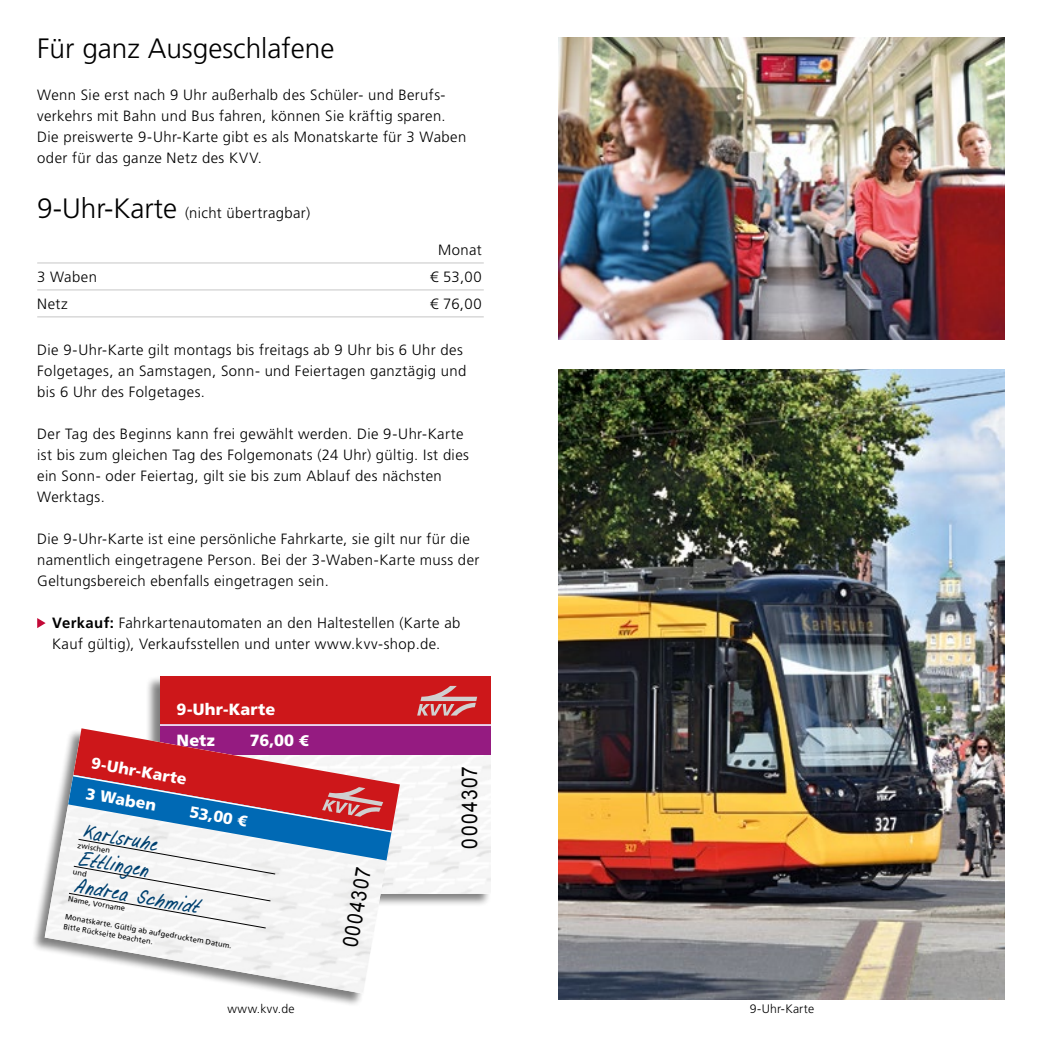
<style>
.page{position:relative;width:1042px;height:1042px;background:#fff}
.page>*{position:absolute;margin:0;border:0;box-sizing:border-box;transform-origin:0 0}
.t1{font:300 28px "Frutiger LT Std";color:#000}
.t2{font:21.7px "Arial";letter-spacing:.08em;color:#000;scale:.88 1}
.t3{font:21.18px/27.3px "Butzi";color:#004170;scale:.88 1}
.t4{font:21.18px "Arial";color:#000;scale:.88 1}
.t5{font:900 16.28px "Frutiger LT Std";letter-spacing:.01em;color:#fff}
.t6{font:900 15.92px "Frutiger LT Std";color:#fff}
.t7{font:300 14.88px/21px "Frutiger LT Std";letter-spacing:.025em;color:#000}
.t8{font:300 12.25px "Frutiger LT Std";letter-spacing:.02em;color:#000}
.t9{font:7.52px/9.8px "Frutiger LT Std";color:#000}
.s1{font-size:28px}
.s2{font-weight:700}
.s3{font-size:15.4px}
.s4{font-size:15.05px}
</style>
<div class="page">
<hr style="left:37px;top:262px;width:447px;height:1px;background:#c6c6c6">
<hr style="left:37px;top:289px;width:447px;height:1px;background:#c6c6c6">
<hr style="left:37px;top:316px;width:447px;height:1px;background:#c6c6c6">
<svg style="left:37px;top:618px;width:9px;height:10px"></svg>
<img style="left:558px;top:370px;width:447px;height:630px">
<div style="left:160px;top:676px;width:331px;height:48px;background:#cd171a"></div>
<div style="left:160px;top:724px;width:331px;height:31px;background:#951b81"></div>
<hr style="left:160px;top:724px;width:331px;height:2px;background:#fff">
<svg style="left:417px;top:686px;width:60px;height:29px"></svg>
<div style="left:31px;top:728px;width:369px;height:279px;background:#000;opacity:.5"></div>
<img style="left:45px;top:937px;width:355px;height:56px">
<img style="left:558px;top:37px;width:447px;height:303px">
<svg style="left:45px;top:676px;width:355px;height:261px"></svg>
<h1 class="t1" style="left:37px;top:33px;width:299px">Für ganz Ausgeschlafene</h1>
<p class="t7" style="left:37px;top:85px;width:431px">Wenn Sie erst nach 9 Uhr außerhalb des Schüler- und Berufs&shy;verkehrs mit Bahn und Bus fahren, können Sie kräftig sparen.<br>Die preiswerte 9-Uhr-Karte gibt es als Monatskarte für 3 Waben oder für das ganze Netz des KVV.</p>
<p class="t7" style="left:37px;top:202px;width:274px"><span class="s1">9-Uhr-Karte</span> (nicht übertragbar)</p>
<p class="t7" style="left:438px;top:239px;width:45px">Monat</p>
<p class="t7" style="left:37px;top:266px;width:61px">3 Waben</p>
<p class="t7" style="left:430px;top:266px;width:53px">€ 53,00</p>
<p class="t7" style="left:37px;top:293px;width:32px">Netz</p>
<p class="t7" style="left:430px;top:293px;width:53px">€ 76,00</p>
<p class="t7" style="left:37px;top:340px;width:431px">Die 9-Uhr-Karte gilt montags bis freitags ab 9 Uhr bis 6 Uhr des<br>Folgetages, an Samstagen, Sonn- und Feiertagen ganztägig und bis 6 Uhr des Folgetages.</p>
<p class="t7" style="left:37px;top:424px;width:433px">Der Tag des Beginns kann frei gewählt werden. Die 9-Uhr-Karte ist bis zum gleichen Tag des Folgemonats (24 Uhr) gültig. Ist dies ein Sonn- oder Feiertag, gilt sie bis zum Ablauf des nächsten Werktags.</p>
<p class="t7" style="left:37px;top:529px;width:444px">Die 9-Uhr-Karte ist eine persönliche Fahrkarte, sie gilt nur für die namentlich eingetragene Person. Bei der 3-Waben-Karte muss der<br>Geltungsbereich ebenfalls eingetragen sein.</p>
<p class="t7" style="left:52px;top:613px;width:410px"><span class="s2">Verkauf:</span> Fahrkartenautomaten an den Haltestellen (Karte ab<br>Kauf gültig), Verkaufsstellen und unter www.kvv-shop.de.</p>
<p class="t5" style="left:177px;top:699px;width:100px">9-Uhr-Karte</p>
<p class="t5" style="left:177px;top:730px;width:40px">Netz</p>
<p class="t5" style="left:250px;top:730px;width:60px">76,00 <span class="s3">€</span></p>
<p class="t6" style="left:93px;top:753px;width:98px;rotate:10deg">9-Uhr-Karte</p>
<p class="t6" style="left:88px;top:783px;width:73px;rotate:10deg">3 Waben</p>
<p class="t6" style="left:191px;top:802px;width:59px;rotate:10deg">53,00 <span class="s4">€</span></p>
<h3 class="t3" style="left:87px;top:816px;width:145px;rotate:10deg">Karlsruhe<br>Ettlingen<br>Andrea Schmidt</h3>
<p class="t9" style="left:79px;top:840px;width:34px;rotate:10deg">zwischen</p>
<p class="t9" style="left:69px;top:894px;width:59px;rotate:10deg">Name, Vorname</p>
<p class="t9" style="left:66px;top:911px;width:171px;rotate:10deg">Monatskarte. Gültig ab aufgedrucktem Datum.<br>Bitte Rückseite beachten.</p>
<h3 class="t4" style="left:336px;top:945px;width:93px;rotate:-80deg">0004307</h3>
<h2 class="t2" style="left:455px;top:848px;width:95px;rotate:-90deg">0004307</h2>
<p class="t8" style="left:227px;top:1002px;width:69px">www.kvv.de</p>
<p class="t8" style="left:750px;top:1002px;width:66px">9-Uhr-Karte</p>
</div>
